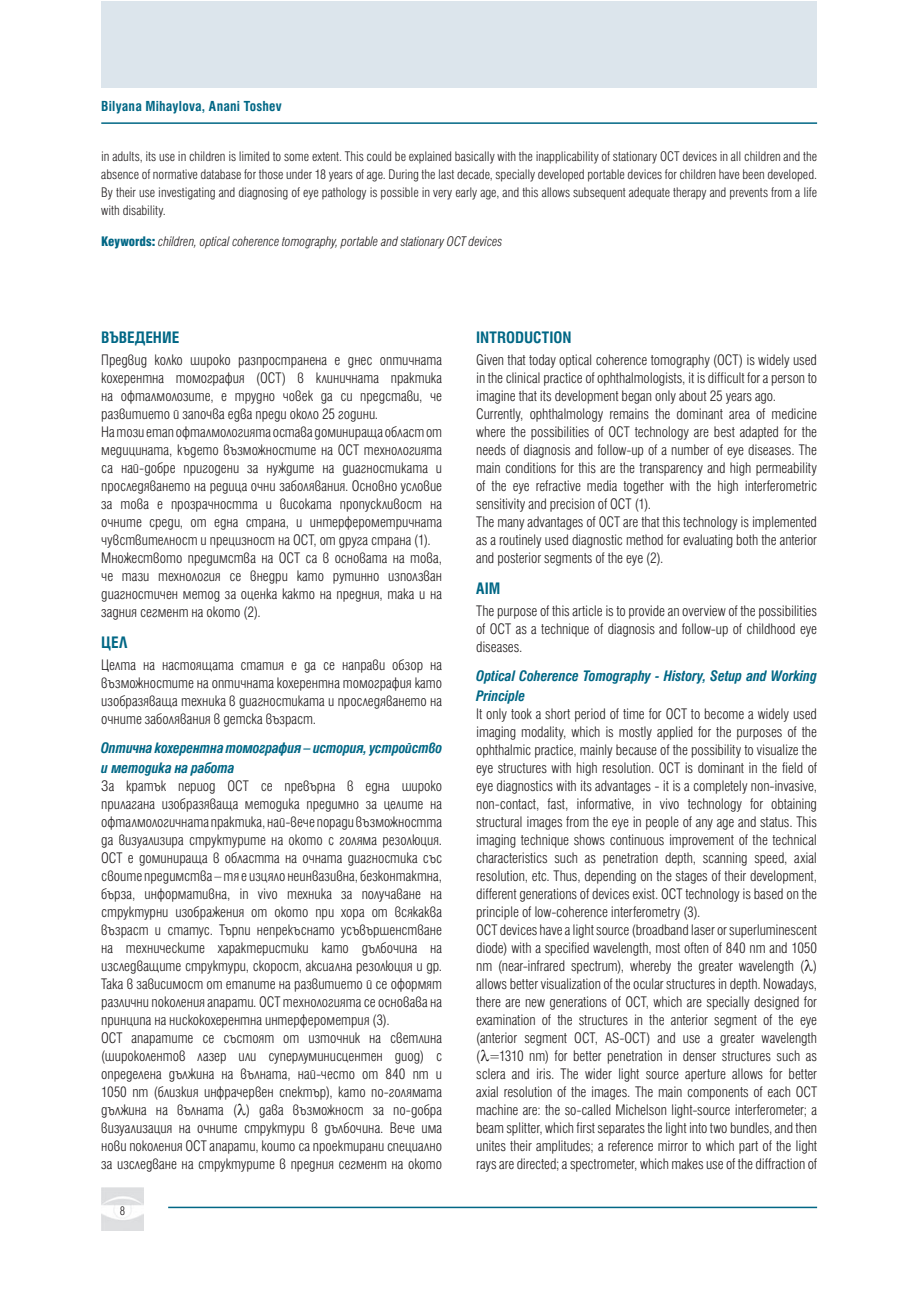
<style>
.page{position:relative;width:915px;height:1306px;background:#fff}
.page>*{position:absolute;margin:0;border:0;box-sizing:border-box;transform-origin:0 0}
.t1{font:700 condensed 18px "Helen Bg";letter-spacing:.01em;color:#016785}
.t2{font:300 condensed 16.5px/18px "Helen Bg";color:#231f20}
.t3{font:italic 700 condensed 16.5px/19.8px "Helen Bg";letter-spacing:-.01em;color:#016785}
.t4{font:700 condensed 15.75px "Helen Bg";color:#016785}
.t5{font:300 condensed 15px/18px "Helen Bg";color:#231f20;text-align:justify}
.t6{font:italic 300 condensed 15px "Helen Bg";letter-spacing:-.005em;color:#231f20}
.t7{font:300 condensed 13.5px "Helen Bg";color:#231f20}
.s1{font-weight:900;font-style:normal;color:#016785}
</style>
<div class="page">
<img style="left:101px;top:1187px;width:43px;height:43px">
<hr style="left:168px;top:1206px;width:648px;height:2px;background:#016785">
<hr style="left:101px;top:122px;width:715px;height:2px;background:#016785">
<div style="left:101px;top:1px;width:715px;height:87px;background:#dce5ec"></div>
<p class="t4" style="left:101px;top:97px;width:182px">Bilyana Mihaylova, Anani Toshev</p>
<p class="t5" style="left:101px;top:147px;width:717px">in adults, its use in children is limited to some extent. This could be explained basically with the inapplicability of stationary OCT devices in all children and the absence of normative database for those under 18 years of age. During the last decade, specially developed portable devices for children have been developed.<br>By their use investigating and diagnosing of eye pathology is possible in very early age, and this allows subsequent adequate therapy and prevents from a life with disability.</p>
<p class="t6" style="left:101px;top:232px;width:402px"><span class="s1">Keywords:</span> children, optical coherence tomography, portable and stationary OCT devices</p>
<p class="t1" style="left:101px;top:327px;width:79px">ВЪВЕДЕНИЕ</p>
<p class="t2" style="left:101px;top:351px;width:342px">Предвид колко широко разпространена е днес оптичната кохерентна томография (ОСТ) в клиничната практика на офталмолозите, е трудно човек да си представи, че развитието й започва едва преди около 25 години.<br>На този етап офталмологията остава доминираща област от медицината, където възможностите на ОСТ технологията са най-добре пригодени за нуждите на диагностиката и проследяването на редица очни заболявания. Основно условие за това е прозрачността и високата пропускливост на очните среди, от една страна, и интерферометричната чувствителност и прецизност на ОСТ, от друга страна (1).<br>Множеството предимства на ОСТ са в основата на това, че тази технология се внедри като рутинно използван диагностичен метод за оценка както на предния, така и на задния сегмент на окото (2).</p>
<p class="t1" style="left:101px;top:632px;width:28px">ЦЕЛ</p>
<p class="t2" style="left:101px;top:656px;width:342px;text-align:justify">Целта на настоящата статия е да се направи обзор на възможностите на оптичната кохерентна томография като изобразяваща техника в диагностиката и проследяването на очните заболявания в детска възраст.</p>
<p class="t3" style="left:101px;top:737px;width:342px">Оптична кохерентна томография – история, устройство и методика на работа</p>
<p class="t2" style="left:101px;top:776px;width:342px">За кратък период ОСТ се превърна в една широко прилагана изобразяваща методика предимно за целите на офталмологичната практика, най-вече поради възможността да визуализира структурите на окото с голяма резолюция.<br>ОСТ е доминираща в областта на очната диагностика със своите предимства – тя е изцяло неинвазивна, безконтактна, бърза, информативна, in vivo техника за получаване на структурни изображения от окото при хора от всякаква възраст и статус. Търпи непрекъснато усъвършенстване на техническите характеристики като дълбочина на изследващите структури, скорост, аксиална резолюция и др.<br>Така в зависимост от етапите на развитието й се оформят различни поколения апарати. ОСТ технологията се основава на принципа на нискокохерентна интерферометрия (3).<br>ОСТ апаратите се състоят от източник на светлина (широколентов лазер или суперлуминисцентен диод) с определена дължина на вълната, най-често от 840 nm и 1050 nm (близкия инфрачервен спектър), като по-голямата дължина на вълната ( ) дава възможност за по-добра визуализация на очните структури в дълбочина. Вече има нови поколения ОСТ апарати, които са проектирани специално за изследване на структурите в предния сегмент на окото</p>
<p class="t7" style="left:120px;top:1203px;width:7px">8</p>
<p class="t1" style="left:476px;top:327px;width:97px">INTRODUCTION</p>
<p class="t2" style="left:476px;top:351px;width:342px">Given that today optical coherence tomography (OCT) is widely used in the clinical practice of ophthalmologists, it is difficult for a person to imagine that its development began only about 25 years ago.<br>Currently, ophthalmology remains the dominant area of medicine where the possibilities of OCT technology are best adapted for the needs of diagnosis and follow-up of a number of eye diseases. The main conditions for this are the transparency and high permeability of the eye refractive media together with the high interferometric sensitivity and precision of OCT (1).<br>The many advantages of OCT are that this technology is implemented as a routinely used diagnostic method for evaluating both the anterior and posterior segments of the eye (2).</p>
<p class="t1" style="left:476px;top:578px;width:26px">AIM</p>
<p class="t2" style="left:476px;top:602px;width:342px;text-align:justify">The purpose of this article is to provide an overview of the possibilities of OCT as a technique of diagnosis and follow-up of childhood eye diseases.</p>
<p class="t3" style="left:476px;top:665px;width:342px">Optical Coherence Tomography - History, Setup and Working<br>Principle</p>
<p class="t2" style="left:476px;top:704px;width:342px">It only took a short period of time for OCT to become a widely used imaging modality, which is mostly applied for the purposes of the ophthalmic practice, mainly because of the possibility to visualize the eye structures with high resolution. OCT is dominant in the field of eye diagnostics with its advantages - it is a completely non-invasive, non-contact, fast, informative, in vivo technology for obtaining structural images from the eye in people of any age and status. This imaging technique shows continuous improvement of the technical characteristics such as penetration depth, scanning speed, axial resolution, etc. Thus, depending on the stages of their development, different generations of devices exist. OCT technology is based on the principle of low-coherence interferometry (3).<br>OCT devices have a light source (broadband laser or superluminescent diode) with a specified wavelength, most often of 840 nm and 1050 nm (near-infrared spectrum), whereby the greater wavelength ( ) allows better visualization of the ocular structures in depth. Nowadays, there are new generations of OCT, which are specially designed for examination of the structures in the anterior segment of the eye (anterior segment OCT, AS-OCT) and use a greater wavelength ( =1310 nm) for better penetration in denser structures such as sclera and iris. The wider light source aperture allows for better axial resolution of the images. The main components of each OCT machine are: the so-called Michelson light-source interferometer; a beam splitter, which first separates the light into two bundles, and then unites their amplitudes; a reference mirror to which part of the light rays are directed; a spectrometer, which makes use of the diffraction of</p>
</div>
